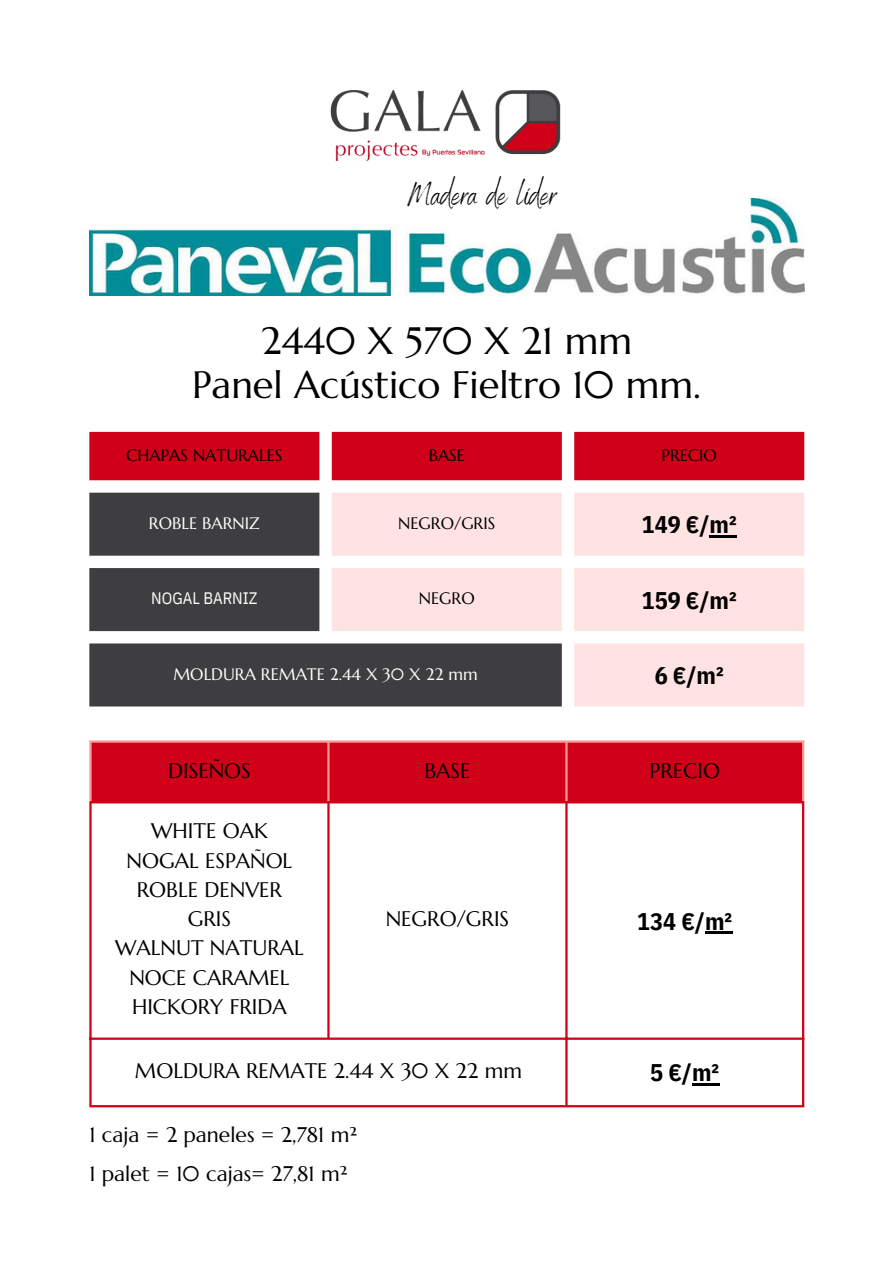
<style>
.page{position:relative;width:894px;height:1264px;background:#fff}
.page>*{position:absolute;margin:0;border:0;box-sizing:border-box;transform-origin:0 0}
.t1{font:38.1px/43.8px "Marcellus";color:#000;text-align:center}
.t2{font:32.7px "Benedict";color:#000}
.t3{font:700 24px "IBM Plex Sans Cond";color:#000}
.t4{font:21.15px "Marcellus";color:#000}
.t5{font:21px "Marcellus";color:#000}
.t6{font:16.5px "Marcellus";color:#000}
.t7{font:16.5px "Marcellus";color:#fff}
.t8{font:16.5px "IBM Plex Sans Cond";color:#fff}
</style>
<div class="page">
<img style="left:330px;top:90px;width:231px;height:71px">
<div style="left:89px;top:432px;width:715px;height:48px;background:#d00018"></div>
<svg style="left:89px;top:492px;width:243px;height:214px;background:#5b5b5c"></svg>
<svg style="left:332px;top:493px;width:472px;height:213px;background:#e3cfcf"></svg>
<hr style="left:709px;top:535px;width:27px;height:2px;background:#000">
<div style="left:92px;top:742px;width:709px;height:59px;background:#d00018"></div>
<hr style="left:705px;top:931px;width:27px;height:3px;background:#000">
<hr style="left:692px;top:1083px;width:27px;height:2px;background:#000">
<hr style="left:89px;top:742px;width:3px;height:59px;background:#f99">
<hr style="left:327px;top:742px;width:2px;height:59px;background:#f99">
<hr style="left:565px;top:742px;width:2px;height:59px;background:#f99">
<hr style="left:801px;top:742px;width:3px;height:59px;background:#f99">
<hr style="left:89px;top:740px;width:715px;height:2px;background:#f99">
<hr style="left:89px;top:803px;width:3px;height:302px;background:#d00018">
<hr style="left:327px;top:803px;width:2px;height:234px;background:#d00018">
<hr style="left:565px;top:803px;width:2px;height:302px;background:#d00018">
<hr style="left:801px;top:803px;width:3px;height:302px;background:#d00018">
<hr style="left:89px;top:801px;width:715px;height:2px;background:#d00018">
<hr style="left:89px;top:1037px;width:715px;height:2px;background:#d00018">
<hr style="left:89px;top:1105px;width:715px;height:2px;background:#d00018">
<img style="left:89px;top:199px;width:715px;height:97px">
<p class="t2" style="left:407px;top:173px;width:151px">Madera de líder</p>
<p class="t1" style="left:192px;top:319px;width:510px">2440 X 570 X 21 mm<br>Panel Acústico Fieltro 10 mm.</p>
<h2 class="t6" style="left:126px;top:445px;width:158px">CHAPAS NATURALES</h2>
<p class="t6" style="left:428px;top:445px;width:38px">BASE</p>
<h1 class="t6" style="left:661px;top:445px;width:57px">PRECIO</h1>
<p class="t7" style="left:149px;top:512px;width:112px">ROBLE BARNIZ</p>
<p class="t6" style="left:398px;top:512px;width:98px">NEGRO/GRIS</p>
<p class="t3" style="left:641px;top:508px;width:96px">149 €/m²</p>
<p class="t8" style="left:151px;top:587px;width:108px">NOGAL BARNIZ</p>
<p class="t6" style="left:419px;top:588px;width:57px">NEGRO</p>
<p class="t3" style="left:641px;top:584px;width:96px">159 €/m²</p>
<p class="t7" style="left:173px;top:663px;width:306px">MOLDURA REMATE 2.44 X 30 X 22 mm</p>
<p class="t3" style="left:654px;top:659px;width:70px">6 €/m²</p>
<p class="t5" style="left:168px;top:757px;width:84px">DISEÑOS</p>
<p class="t5" style="left:424px;top:757px;width:47px">BASE</p>
<p class="t5" style="left:649px;top:757px;width:72px">PRECIO</p>
<p class="t5" style="left:151px;top:817px;width:118px">WHITE OAK</p>
<p class="t5" style="left:126px;top:847px;width:167px">NOGAL ESPAÑOL</p>
<p class="t5" style="left:137px;top:876px;width:147px">ROBLE DENVER</p>
<p class="t5" style="left:188px;top:905px;width:45px">GRIS</p>
<p class="t5" style="left:115px;top:934px;width:190px">WALNUT NATURAL</p>
<p class="t5" style="left:129px;top:964px;width:162px">NOCE CARAMEL</p>
<p class="t5" style="left:132px;top:993px;width:156px">HICKORY FRIDA</p>
<p class="t5" style="left:385px;top:905px;width:125px">NEGRO/GRIS</p>
<p class="t3" style="left:637px;top:904px;width:96px">134 €/m²</p>
<p class="t5" style="left:135px;top:1057px;width:388px">MOLDURA REMATE 2.44 X 30 X 22 mm</p>
<p class="t3" style="left:650px;top:1056px;width:70px">5 €/m²</p>
<p class="t4" style="left:89px;top:1120px;width:269px">1 caja = 2 paneles = 2,781 m²</p>
<p class="t4" style="left:89px;top:1160px;width:259px">1 palet = 10 cajas= 27,81 m²</p>
</div>
